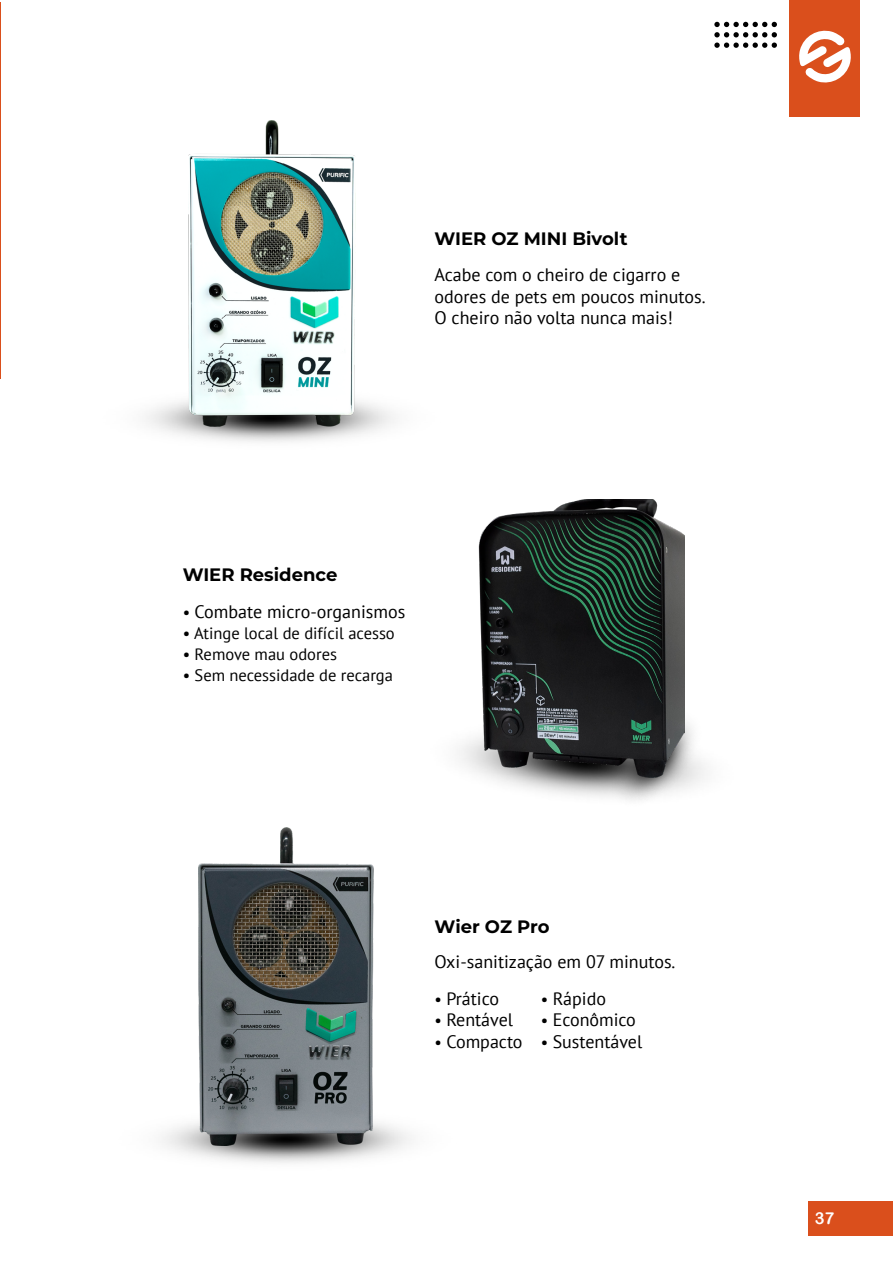
<style>
.page{position:relative;width:893px;height:1263px;background:#fff}
.page>*{position:absolute;margin:0;border:0;box-sizing:border-box;transform-origin:0 0}
.t1{font:18px/21.6px "PT Sans";color:#000}
.t2{font:700 18px "Montserrat";color:#000}
.t3{font:16.5px "PT Sans";color:#000}
.t4{font:16.5px "Arial Rounded MT Bold";color:#fff}
.s1{font-size:16.5px}
</style>
<div class="page">
<div style="left:808px;top:1201px;width:85px;height:35px;background:#da4f1c"></div>
<div style="left:790px;top:0;width:70px;height:117px;background:#da4f1c"></div>
<svg style="left:714px;top:22px;width:63px;height:15px"></svg>
<svg style="left:714px;top:43px;width:63px;height:5px"></svg>
<svg style="left:799px;top:30px;width:52px;height:53px"></svg>
<img style="left:146px;top:400px;width:250px;height:42px">
<img style="left:459px;top:708px;width:247px;height:93px">
<img style="left:162px;top:1122px;width:250px;height:41px">
<hr style="left:0;top:2px;width:1px;height:376px;background:#da4f1c">
<img style="left:474px;top:499px;width:210px;height:294px">
<img style="left:199px;top:828px;width:174px;height:317px">
<img style="left:188px;top:120px;width:167px;height:306px">
<p class="t2" style="left:434px;top:225px;width:195px">WIER OZ MINI Bivolt</p>
<p class="t1" style="left:434px;top:263px;width:272px">Acabe com o cheiro de cigarro e odores de pets em poucos minutos.<br>O cheiro não volta nunca mais!</p>
<p class="t2" style="left:183px;top:562px;width:156px">WIER Residence</p>
<p class="t1" style="left:183px;top:601px;width:224px"><span class="s1">•</span> Combate micro-organismos</p>
<p class="t3" style="left:183px;top:623px;width:214px">• Atinge local de difícil acesso</p>
<p class="t3" style="left:183px;top:644px;width:156px">• Remove mau odores</p>
<p class="t3" style="left:183px;top:665px;width:212px">• Sem necessidade de recarga</p>
<p class="t2" style="left:434px;top:914px;width:117px">Wier OZ Pro</p>
<p class="t1" style="left:434px;top:950px;width:242px">Oxi-sanitização em 07 minutos.</p>
<p class="t1" style="left:434px;top:987px;width:66px"><span class="s1">•</span> Prático</p>
<p class="t1" style="left:434px;top:1009px;width:80px"><span class="s1">•</span> Rentável</p>
<p class="t1" style="left:434px;top:1030px;width:90px"><span class="s1">•</span> Compacto</p>
<p class="t1" style="left:541px;top:987px;width:67px"><span class="s1">•</span> Rápido</p>
<p class="t1" style="left:541px;top:1009px;width:97px"><span class="s1">•</span> Econômico</p>
<p class="t1" style="left:541px;top:1030px;width:103px"><span class="s1">•</span> Sustentável</p>
<p class="t4" style="left:815px;top:1209px;width:21px">37</p>
</div>
